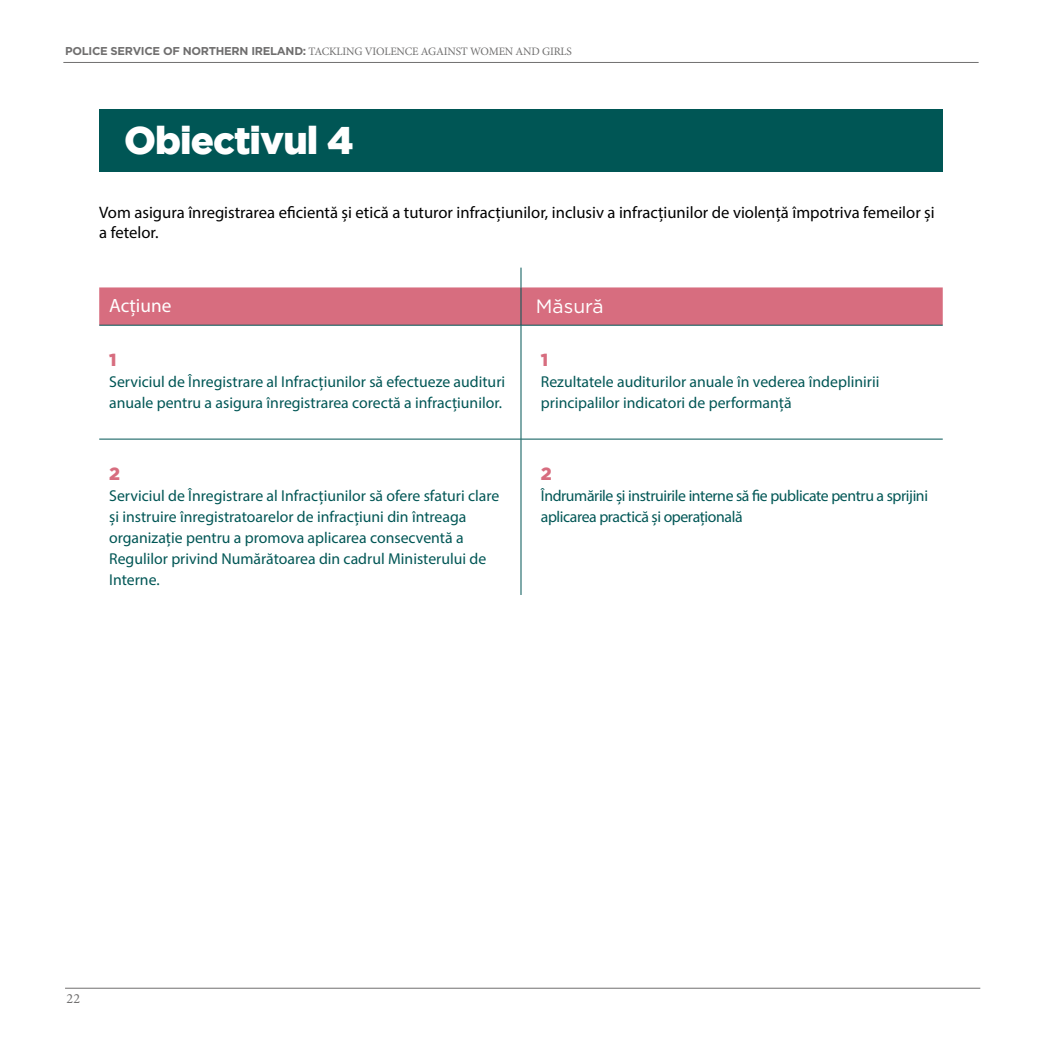
<style>
.page{position:relative;width:1042px;height:1042px;background:#fff}
.page>*{position:absolute;margin:0;border:0;box-sizing:border-box;transform-origin:0 0}
.t1{font:900 38.5px "Gotham";letter-spacing:-.025em;color:#fff}
.t2{font:19.25px "Myriad Pro";color:#fff}
.t3{font:19.25px "Gotham";color:#fff}
.t4{font:900 17.5px "Gotham";color:#d76d7f}
.t5{font:16.62px/20.1px "Myriad Pro";color:#000}
.t6{font:15.75px/21px "Myriad Pro";color:#005655}
.t7{font:15.75px/21px "Myriad Pro";letter-spacing:-.025em;color:#005655}
.t8{font:14px "Minion Pro";color:#706f6f}
.t9{font:11.38px "Minion Pro";letter-spacing:-.015em;color:#706f6f}
.s1{font-family:"Gotham";font-weight:700}
</style>
<div class="page">
<hr style="left:65px;top:988px;width:915px;height:1px;background:#706f6f">
<hr style="left:63px;top:62px;width:915px;height:1px;background:#706f6f">
<svg style="left:99px;top:268px;width:844px;height:57px"></svg>
<hr style="left:521px;top:287px;width:1px;height:38px;background:#005655">
<hr style="left:99px;top:325px;width:422px;height:1px;background:#005655">
<hr style="left:521px;top:325px;width:422px;height:1px;background:#005655">
<hr style="left:521px;top:325px;width:1px;height:114px;background:#005655">
<hr style="left:99px;top:439px;width:422px;height:1px;background:#005655">
<hr style="left:521px;top:439px;width:422px;height:1px;background:#005655">
<hr style="left:521px;top:439px;width:1px;height:156px;background:#005655">
<div style="left:99px;top:109px;width:844px;height:62px;background:#005655"></div>
<p class="t9" style="left:65px;top:44px;width:508px"><span class="s1">POLICE SERVICE OF NORTHERN IRELAND:</span> TACKLING VIOLENCE AGAINST WOMEN AND GIRLS</p>
<h1 class="t1" style="left:124px;top:118px;width:231px">Obiectivul 4</h1>
<p class="t5" style="left:99px;top:202px;width:837px">Vom asigura înregistrarea eficientă și etică a tuturor infracțiunilor, inclusiv a infracțiunilor de violență împotriva femeilor și a fetelor.</p>
<p class="t2" style="left:109px;top:293px;width:64px">Acțiune</p>
<p class="t3" style="left:536px;top:294px;width:69px">Măsură</p>
<p class="t4" style="left:109px;top:350px;width:9px">1</p>
<p class="t6" style="left:109px;top:371px;width:397px">Serviciul de Înregistrare al Infracțiunilor să efectueze audituri anuale pentru a asigura înregistrarea corectă a infracțiunilor.</p>
<p class="t4" style="left:541px;top:350px;width:9px">1</p>
<p class="t6" style="left:541px;top:371px;width:340px">Rezultatele auditurilor anuale în vederea îndeplinirii principalilor indicatori de performanță</p>
<p class="t4" style="left:109px;top:464px;width:12px">2</p>
<p class="t6" style="left:109px;top:485px;width:392px">Serviciul de Înregistrare al Infracțiunilor să ofere sfaturi clare și instruire înregistratoarelor de infracțiuni din întreaga organizație pentru a promova aplicarea consecventă a Regulilor privind Numărătoarea din cadrul Ministerului de Interne.</p>
<p class="t4" style="left:541px;top:464px;width:12px">2</p>
<p class="t7" style="left:541px;top:485px;width:389px">Îndrumările și instruirile interne să fie publicate pentru a sprijini aplicarea practică și operațională</p>
<p class="t8" style="left:67px;top:989px;width:15px">22</p>
</div>
